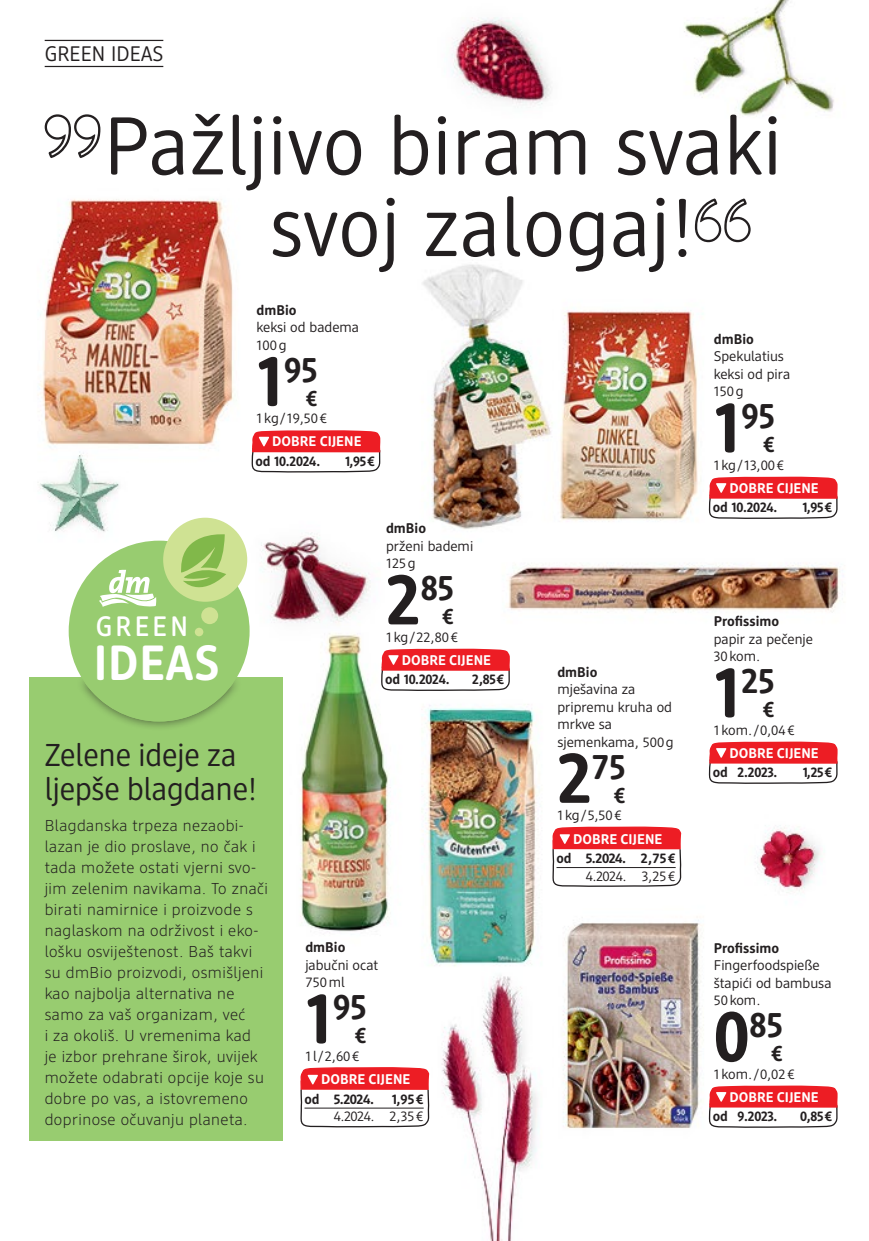
<style>
.page{position:relative;width:869px;height:1241px;background:#fff}
.page>*{position:absolute;margin:0;border:0;box-sizing:border-box;transform-origin:0 0}
.t1{font:81.55px/81.5px "DM Brand 4.4";letter-spacing:.015em;color:#231f20}
.t2{font:700 49.18px "DM Brand 4.4";letter-spacing:.015em;color:#fff}
.t3{font:700 35.7px "DM Brand 4.4";color:#231f20}
.t4{font:31.5px/33.2px "DM Brand 4.4";color:#231f20}
.t5{font:500 28px "DM Brand 4.4";letter-spacing:.12em;color:#fff}
.t6{font:700 22.4px "DM Brand 4.4";color:#231f20}
.t7{font:21px "DM Brand 4.4";letter-spacing:.005em;color:#231f20}
.t8{font:300 15.75px/21px "DM Support 4.4";letter-spacing:.03em;color:#231f20}
.t9{font:14px/17.5px "DM Support 4.4";color:#231f20}
.t10{font:700 14px "DM Support 4.4";letter-spacing:-.015em;color:#231f20}
.t11{font:700 14px "DM Support 4.4";color:#fff}
.s1{font-size:72.8px}
</style>
<div class="page">
<img style="left:29px;top:0;width:811px;height:1240px">
<div style="left:30px;top:676px;width:253px;height:464px;background:#98cc70"></div>
<div style="left:76px;top:672px;width:165px;height:58px;background:#231f20;opacity:.65"></div>
<svg style="left:85px;top:683px;width:148px;height:38px"></svg>
<div style="left:69px;top:540px;width:180px;height:181px;background:#98cc70;border-radius:50%"></div>
<div style="left:201px;top:607px;width:17px;height:17px;background:#cfe293;border-radius:50%"></div>
<div style="left:195px;top:627px;width:8px;height:9px;background:#cfe293;border-radius:50%"></div>
<div style="left:163px;top:517px;width:84px;height:84px;background:#cfe293;border-radius:50%"></div>
<svg style="left:180px;top:534px;width:46px;height:65px"></svg>
<svg style="left:99px;top:569px;width:57px;height:37px"></svg>
<svg style="left:45px;top:114px;width:55px;height:44px"></svg>
<svg style="left:694px;top:198px;width:56px;height:44px"></svg>
<svg style="left:251px;top:430px;width:130px;height:43px"></svg>
<svg style="left:380px;top:648px;width:130px;height:43px"></svg>
<svg style="left:551px;top:825px;width:130px;height:62px"></svg>
<svg style="left:299px;top:1066px;width:131px;height:62px"></svg>
<svg style="left:708px;top:741px;width:130px;height:43px"></svg>
<svg style="left:708px;top:1085px;width:130px;height:43px"></svg>
<svg style="left:708px;top:476px;width:130px;height:43px"></svg>
<hr style="left:45px;top:40px;width:118px;height:1px;background:#231f20">
<hr style="left:45px;top:66px;width:118px;height:1px;background:#231f20">
<h3 class="t7" style="left:45px;top:40px;width:120px">GREEN IDEAS</h3>
<h1 class="t1" style="left:270px;top:103px;width:513px;text-indent:-166px">Pažljivo biram svaki svoj zalogaj!</h1>
<p class="t10" style="left:256px;top:301px;width:42px">dmBio</p>
<p class="t9" style="left:256px;top:318px;width:104px">keksi od badema<br>100g</p>
<h3 class="t3" style="left:256px;top:347px;width:63px"><span class="s1">1</span>95</h3>
<p class="t10" style="left:713px;top:330px;width:42px">dmBio</p>
<p class="t9" style="left:713px;top:347px;width:78px">Spekulatius keksi od pira<br>150g</p>
<h3 class="t3" style="left:713px;top:393px;width:63px"><span class="s1">1</span>95</h3>
<h3 class="t6" style="left:306px;top:384px;width:13px">€</h3>
<p class="t9" style="left:256px;top:409px;width:72px">1 kg/ 19,50€</p>
<p class="t11" style="left:272px;top:432px;width:91px">DOBRE CIJENE</p>
<p class="t10" style="left:255px;top:452px;width:66px">od 10.2024.</p>
<p class="t10" style="left:345px;top:452px;width:31px">1,95€</p>
<h3 class="t6" style="left:763px;top:430px;width:13px">€</h3>
<p class="t9" style="left:713px;top:456px;width:72px">1 kg/ 13,00€</p>
<p class="t11" style="left:729px;top:479px;width:91px">DOBRE CIJENE</p>
<p class="t10" style="left:712px;top:498px;width:66px">od 10.2024.</p>
<p class="t10" style="left:802px;top:498px;width:31px">1,95€</p>
<h3 class="t5" style="left:96px;top:609px;width:94px">GREEN</h3>
<h2 class="t2" style="left:94px;top:632px;width:127px">IDEAS</h2>
<h3 class="t4" style="left:45px;top:737px;width:214px">Zelene ideje za ljepše blagdane!</h3>
<p class="t8" style="left:45px;top:814px;width:225px">Blagdanska trpeza nezaobi&shy;lazan je dio proslave, no čak i tada možete ostati vjerni svo&shy;jim zelenim navikama. To znači birati namirnice i proizvode s naglaskom na održivost i eko&shy;lošku osviještenost. Baš takvi su dmBio proizvodi, osmišljeni kao najbolja alternativa ne samo za vaš organizam, već<br>i za okoliš. U vremenima kad<br>je izbor prehrane širok, uvijek možete odabrati opcije koje su dobre po vas, a istovremeno doprinose očuvanju planeta.</p>
<p class="t10" style="left:386px;top:519px;width:42px">dmBio</p>
<p class="t9" style="left:386px;top:536px;width:89px">prženi bademi<br>125g</p>
<h3 class="t3" style="left:386px;top:565px;width:70px"><span class="s1">2</span>85</h3>
<h3 class="t6" style="left:442px;top:602px;width:13px">€</h3>
<p class="t9" style="left:386px;top:627px;width:73px">1 kg/22,80€</p>
<p class="t11" style="left:401px;top:651px;width:91px">DOBRE CIJENE</p>
<p class="t10" style="left:385px;top:670px;width:66px">od 10.2024.</p>
<p class="t10" style="left:472px;top:670px;width:34px">2,85€</p>
<p class="t10" style="left:305px;top:938px;width:42px">dmBio</p>
<p class="t9" style="left:305px;top:955px;width:74px">jabučni ocat<br>750ml</p>
<h3 class="t3" style="left:305px;top:984px;width:63px"><span class="s1">1</span>95</h3>
<h3 class="t6" style="left:355px;top:1021px;width:13px">€</h3>
<p class="t9" style="left:305px;top:1046px;width:56px">1l/2,60€</p>
<p class="t11" style="left:321px;top:1070px;width:91px">DOBRE CIJENE</p>
<p class="t10" style="left:304px;top:1089px;width:121px">od 5.2024. 1,95 €</p>
<p class="t9" style="left:333px;top:1106px;width:91px">4.2024. 2,35 €</p>
<p class="t10" style="left:557px;top:663px;width:42px">dmBio</p>
<p class="t9" style="left:557px;top:680px;width:118px">mješavina za pripremu kruha od mrkve sa sjemenkama, 500g</p>
<h3 class="t3" style="left:557px;top:743px;width:70px"><span class="s1">2</span>75</h3>
<h3 class="t6" style="left:614px;top:780px;width:13px">€</h3>
<p class="t9" style="left:557px;top:806px;width:66px">1kg/5,50€</p>
<p class="t11" style="left:573px;top:830px;width:91px">DOBRE CIJENE</p>
<p class="t10" style="left:556px;top:849px;width:121px">od 5.2024. 2,75€</p>
<p class="t9" style="left:585px;top:866px;width:91px">4.2024. 3,25 €</p>
<p class="t10" style="left:713px;top:612px;width:67px">Profissimo</p>
<p class="t9" style="left:713px;top:629px;width:101px">papir za pečenje<br>30kom.</p>
<h3 class="t3" style="left:713px;top:658px;width:62px"><span class="s1">1</span>25</h3>
<h3 class="t6" style="left:762px;top:695px;width:13px">€</h3>
<p class="t9" style="left:713px;top:720px;width:82px">1 kom./0,04€</p>
<p class="t11" style="left:729px;top:744px;width:91px">DOBRE CIJENE</p>
<p class="t10" style="left:712px;top:763px;width:66px">od 2.2023.</p>
<p class="t10" style="left:802px;top:763px;width:31px">1,25€</p>
<p class="t10" style="left:713px;top:938px;width:67px">Profissimo</p>
<p class="t9" style="left:713px;top:956px;width:119px">Fingerfoodspieße štapići od bambusa<br>50kom.</p>
<h3 class="t3" style="left:713px;top:1002px;width:71px"><span class="s1">0</span>85</h3>
<h3 class="t6" style="left:771px;top:1039px;width:13px">€</h3>
<p class="t9" style="left:713px;top:1064px;width:82px">1 kom./0,02€</p>
<p class="t11" style="left:729px;top:1087px;width:91px">DOBRE CIJENE</p>
<p class="t10" style="left:712px;top:1106px;width:66px">od 9.2023.</p>
<p class="t10" style="left:799px;top:1106px;width:33px">0,85€</p>
</div>
